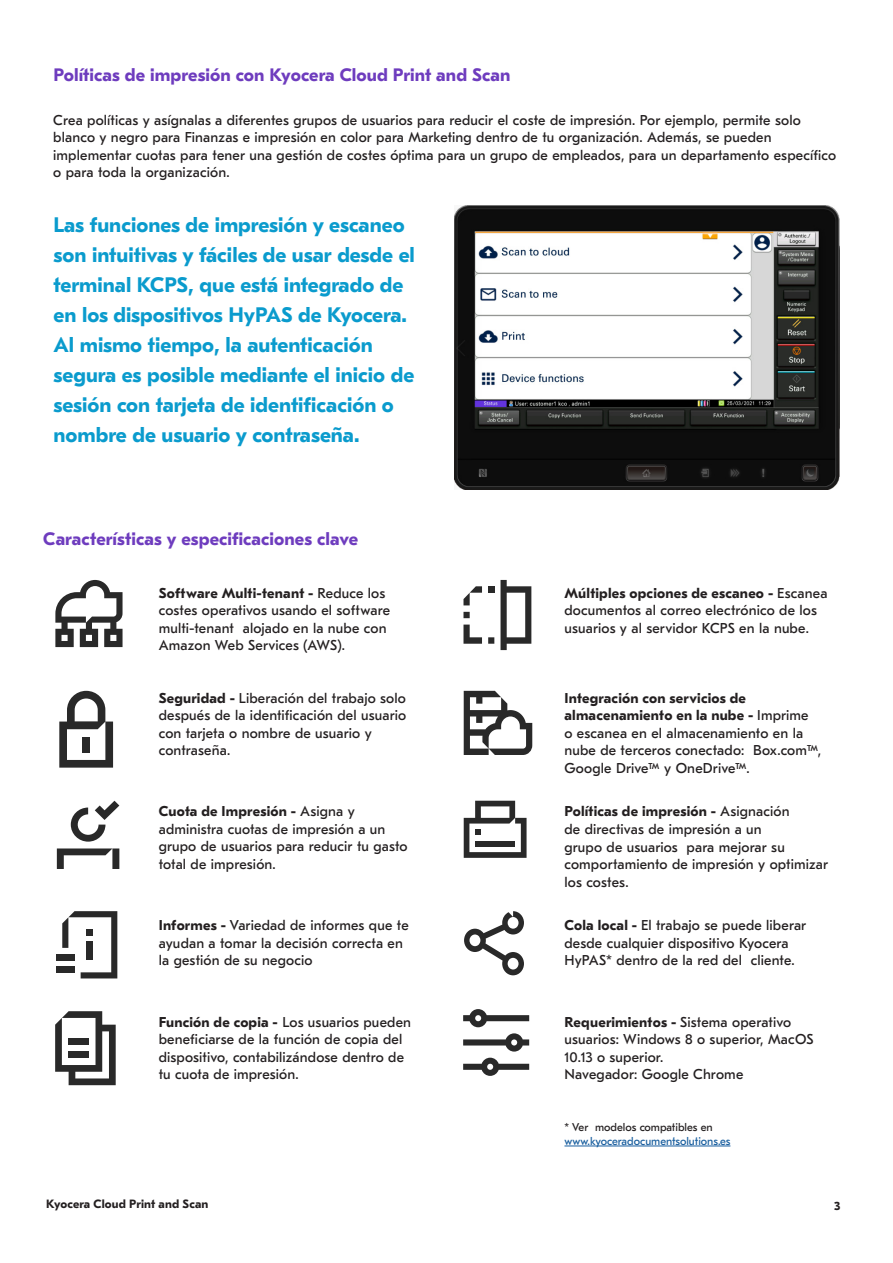
<style>
.page{position:relative;width:893px;height:1263px;background:#fff}
.page>*{position:absolute;margin:0;border:0;box-sizing:border-box;transform-origin:0 0}
.t1{font:700 21px/30px "GT Eesti Pro Text";color:#0a9bcd}
.t2{font:700 18px "GT Eesti Pro Text";letter-spacing:.005em;color:#6e3cbe}
.t3{font:14.25px/17.5px "GT Eesti Pro Text";letter-spacing:.01em;color:#231f20}
.t4{font:700 12px "GT Eesti Pro Text";letter-spacing:.015em;color:#231f20}
.t5{font:11.25px "GT Eesti Pro Text";color:#175d9e}
.t6{font:11.25px "GT Eesti Pro Text";color:#231f20}
.s1{font-weight:700}
</style>
<div class="page">
<img style="left:455px;top:206px;width:385px;height:283px">
<svg style="left:463px;top:1009px;width:66px;height:18px"></svg>
<svg style="left:463px;top:1033px;width:66px;height:18px"></svg>
<svg style="left:463px;top:1058px;width:66px;height:18px"></svg>
<svg style="left:55px;top:1011px;width:61px;height:74px"></svg>
<div style="left:56px;top:954px;width:19px;height:6px;background:#292929"></div>
<div style="left:56px;top:966px;width:19px;height:6px;background:#292929"></div>
<svg style="left:62px;top:911px;width:55px;height:67px"></svg>
<svg style="left:57px;top:848px;width:62px;height:21px"></svg>
<svg style="left:71px;top:801px;width:48px;height:41px"></svg>
<svg style="left:59px;top:691px;width:54px;height:77px"></svg>
<div style="left:82px;top:737px;width:8px;height:15px;background:#292929"></div>
<svg style="left:55px;top:580px;width:68px;height:67px"></svg>
<svg style="left:500px;top:580px;width:31px;height:70px"></svg>
<div style="left:488px;top:586px;width:6px;height:7px;background:#292929"></div>
<div style="left:488px;top:637px;width:6px;height:7px;background:#292929"></div>
<svg style="left:463px;top:586px;width:19px;height:19px"></svg>
<div style="left:463px;top:612px;width:7px;height:6px;background:#292929"></div>
<svg style="left:463px;top:625px;width:19px;height:19px"></svg>
<svg style="left:464px;top:691px;width:68px;height:64px"></svg>
<svg style="left:464px;top:801px;width:63px;height:57px"></svg>
<svg style="left:464px;top:911px;width:60px;height:64px"></svg>
<hr style="left:564px;top:1146px;width:166px;height:1px;background:#175d9e">
<p class="t2" style="left:54px;top:65px;width:458px">Políticas de impresión con Kyocera Cloud Print and Scan</p>
<p class="t3" style="left:53px;top:111px;width:784px">Crea políticas y asígnalas a diferentes grupos de usuarios para reducir el coste de impresión. Por ejemplo, permite solo blanco y negro para Finanzas e impresión en color para Marketing dentro de tu organización. Además, se pueden implementar cuotas para tener una gestión de costes óptima para un grupo de empleados, para un departamento específico o para toda la organización.</p>
<p class="t1" style="left:54px;top:210px;width:363px">Las funciones de impresión y escaneo son intuitivas y fáciles de usar desde el terminal KCPS, que está integrado de en los dispositivos HyPAS de Kyocera.<br>Al mismo tiempo, la autenticación segura es posible mediante el inicio de sesión con tarjeta de identificación o nombre de usuario y contraseña.</p>
<p class="t2" style="left:43px;top:529px;width:316px">Características y especificaciones clave</p>
<p class="t3" style="left:159px;top:584px;width:233px"><span class="s1">Software Multi-tenant -</span> Reduce los costes operativos usando el software multi-tenant alojado en la nube con Amazon Web Services (AWS).</p>
<p class="t3" style="left:564px;top:584px;width:264px"><span class="s1">Múltiples opciones de escaneo -</span> Escanea documentos al correo electrónico de los usuarios y al servidor KCPS en la nube.</p>
<p class="t3" style="left:159px;top:689px;width:249px"><span class="s1">Seguridad -</span> Liberación del trabajo solo después de la identificación del usuario con tarjeta o nombre de usuario y contraseña.</p>
<p class="t3" style="left:159px;top:803px;width:250px"><span class="s1">Cuota de Impresión -</span> Asigna y administra cuotas de impresión a un grupo de usuarios para reducir tu gasto total de impresión.</p>
<p class="t3" style="left:159px;top:917px;width:251px"><span class="s1">Informes -</span> Variedad de informes que te ayudan a tomar la decisión correcta en la gestión de su negocio</p>
<p class="t3" style="left:564px;top:689px;width:258px"><span class="s1">Integración con servicios de almacenamiento en la nube -</span> Imprime<br>o escanea en el almacenamiento en la nube de terceros conectado: Box.com™, Google Drive™ y OneDrive™.</p>
<p class="t3" style="left:564px;top:803px;width:265px"><span class="s1">Políticas de impresión -</span> Asignación<br>de directivas de impresión a un<br>grupo de usuarios para mejorar su comportamiento de impresión y optimizar los costes.</p>
<p class="t3" style="left:564px;top:917px;width:243px"><span class="s1">Cola local -</span> El trabajo se puede liberar desde cualquier dispositivo Kyocera<br>HyPAS* dentro de la red del cliente.</p>
<p class="t3" style="left:159px;top:1013px;width:254px"><span class="s1">Función de copia -</span> Los usuarios pueden beneficiarse de la función de copia del dispositivo, contabilizándose dentro de tu cuota de impresión.</p>
<p class="t3" style="left:564px;top:1013px;width:251px"><span class="s1">Requerimientos -</span> Sistema operativo usuarios: Windows 8 o superior, MacOS<br>10.13 o superior.<br>Navegador: Google Chrome</p>
<p class="t6" style="left:564px;top:1121px;width:150px">* Ver modelos compatibles en</p>
<p class="t5" style="left:564px;top:1135px;width:167px">www.kyoceradocumentsolutions.es</p>
<p class="t4" style="left:46px;top:1197px;width:164px">Kyocera Cloud Print and Scan</p>
<p class="t4" style="left:53px;top:1200px;width:136px">KYOCERA Net Manager</p>
<p class="t4" style="left:834px;top:1200px;width:8px">3</p>
</div>
